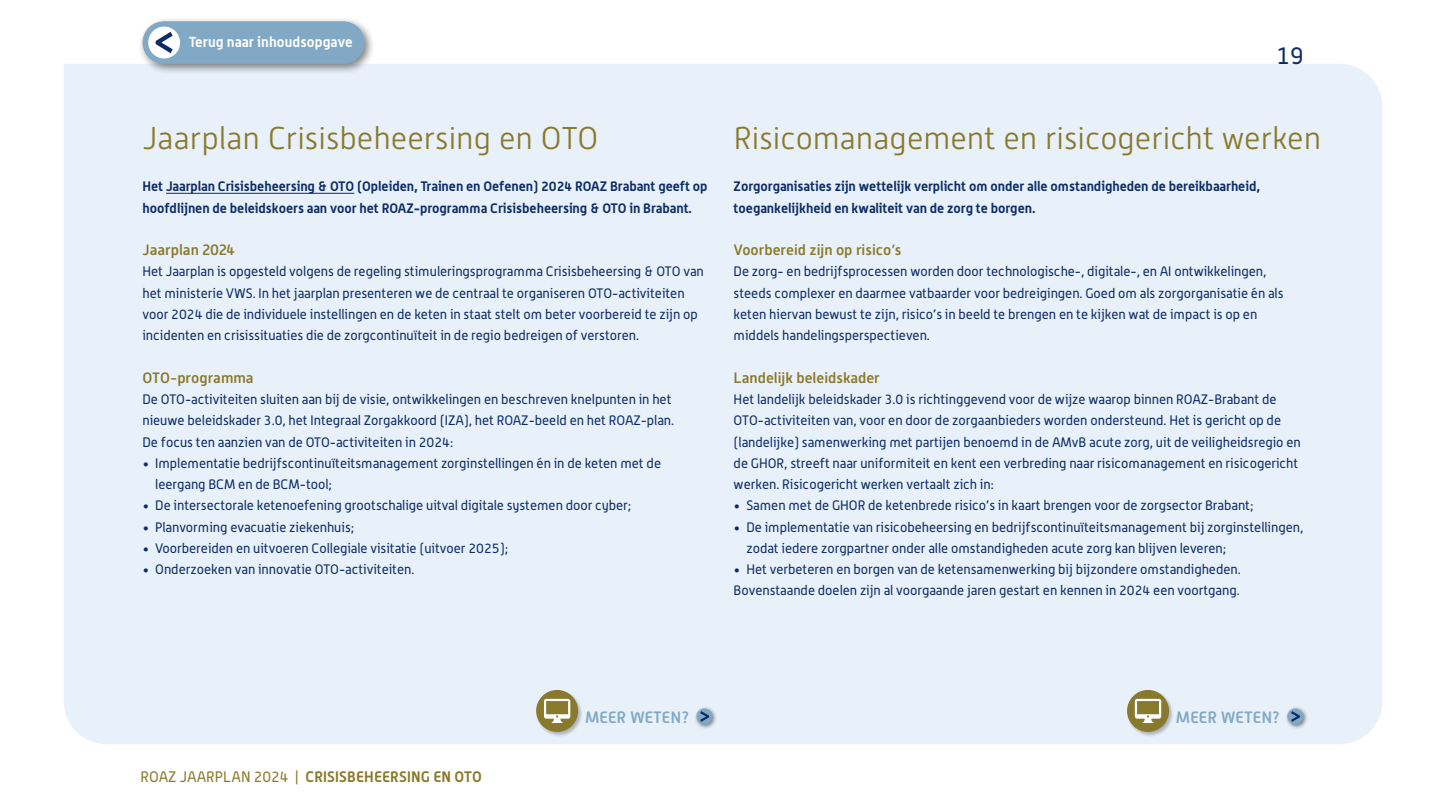
<style>
.page{position:relative;width:1446px;height:808px;background:#fff}
.page>*{position:absolute;margin:0;border:0;box-sizing:border-box;transform-origin:0 0}
.Kop_light_32pt{font:300 31.5px "Alwyn New";color:#89792c}
.Kop_light_32pt-2{font:24px "Alwyn";color:#0c2c65}
.Meer_weten{font:500 16.5px "Alwyn New";color:#81a9c5}
.Tussenkopje_10_pt{font:500 15px "Alwyn New";color:#89792c}
.intro{font:700 15px "Alwyn";letter-spacing:.015em;color:#89792c}
.inhoudsopgave{font:700 14.25px "Alwyn";letter-spacing:.01em;color:#fff}
.Bodytekst_9_pt{font:13.5px/21.3px "Alwyn";color:#0c2c65}
.Bodytekst_9_pt-2{font:700 13.5px/21.3px "Alwyn";color:#0c2c65}
.s1{font-weight:400}
</style>
<div class="page">
<div style="left:64px;top:64px;width:1318px;height:680px;background:#e8f0f9"></div>
<div style="left:1126px;top:689px;width:48px;height:48px;background:#000;opacity:.25"></div>
<div style="left:1127px;top:690px;width:42px;height:42px;background:#89792c;border-radius:50%"></div>
<svg style="left:1135px;top:699px;width:26px;height:24px"></svg>
<div style="left:1284px;top:706px;width:25px;height:24px;background:#000;opacity:.5"></div>
<div style="left:1287px;top:708px;width:16px;height:16px;background:#81a9c5;border-radius:50%"></div>
<svg style="left:1291px;top:711px;width:9px;height:11px"></svg>
<div style="left:138px;top:16px;width:237px;height:59px;background:#000;opacity:.5"></div>
<div style="left:164px;top:21px;width:179px;height:43px;background:#81a9c5"></div>
<div style="left:148px;top:27px;width:32px;height:31px;background:#fff;border-radius:50%"></div>
<svg style="left:156px;top:32px;width:17px;height:21px"></svg>
<hr style="left:166px;top:193px;width:188px;height:1px;background:#0c2c65">
<div style="left:535px;top:689px;width:48px;height:48px;background:#000;opacity:.25"></div>
<div style="left:536px;top:690px;width:42px;height:42px;background:#89792c;border-radius:50%"></div>
<svg style="left:544px;top:699px;width:26px;height:24px"></svg>
<div style="left:694px;top:706px;width:24px;height:24px;background:#000;opacity:.5"></div>
<svg style="left:696px;top:708px;width:16px;height:16px"></svg>
<svg style="left:700px;top:711px;width:9px;height:11px"></svg>
<p class="inhoudsopgave" style="left:189px;top:33px;width:166px">Terug naar inhoudsopgave</p>
<p class="Kop_light_32pt" style="left:142px;top:121px;width:457px">Jaarplan Crisisbeheersing en OTO</p>
<p class="Bodytekst_9_pt-2" style="left:142px;top:176px;width:566px">Het Jaarplan Crisisbeheersing &amp; OTO (Opleiden, Trainen en Oefenen) 2024 ROAZ Brabant geeft op hoofdlijnen de beleidskoers aan voor het ROAZ-programma Crisisbeheersing &amp; OTO in Brabant.</p>
<p class="Tussenkopje_10_pt" style="left:142px;top:241px;width:94px">Jaarplan 2024</p>
<p class="Bodytekst_9_pt" style="left:142px;top:261px;width:563px">Het Jaarplan is opgesteld volgens de regeling stimuleringsprogramma Crisisbeheersing &amp; OTO van het ministerie VWS. In het jaarplan presenteren we de centraal te organiseren OTO-activiteiten voor 2024 die de individuele instellingen en de keten in staat stelt om beter voorbereid te zijn op incidenten en crisissituaties die de zorgcontinuïteit in de regio bedreigen of verstoren.</p>
<p class="Tussenkopje_10_pt" style="left:142px;top:369px;width:113px">OTO-programma</p>
<p class="Bodytekst_9_pt" style="left:142px;top:388px;width:533px">De OTO-activiteiten sluiten aan bij de visie, ontwikkelingen en beschreven knelpunten in het nieuwe beleidskader 3.0, het Integraal Zorgakkoord (IZA), het ROAZ-beeld en het ROAZ-plan.</p>
<p class="Bodytekst_9_pt" style="left:142px;top:431px;width:312px">De focus ten aanzien van de OTO-activiteiten in 2024:</p>
<p class="Bodytekst_9_pt" style="left:155px;top:452px;width:507px;text-indent:-13px">• Implementatie bedrijfscontinuïteitsmanagement zorginstellingen én in de keten met de leergang BCM en de BCM-tool;</p>
<p class="Bodytekst_9_pt" style="left:142px;top:495px;width:490px">• De intersectorale ketenoefening grootschalige uitval digitale systemen door cyber;</p>
<p class="Bodytekst_9_pt" style="left:142px;top:516px;width:213px">• Planvorming evacuatie ziekenhuis;</p>
<p class="Bodytekst_9_pt" style="left:142px;top:537px;width:367px">• Voorbereiden en uitvoeren Collegiale visitatie (uitvoer 2025);</p>
<p class="Bodytekst_9_pt" style="left:142px;top:558px;width:273px">• Onderzoeken van innovatie OTO-activiteiten.</p>
<p class="Kop_light_32pt-2" style="left:1276px;top:41px;width:29px">19</p>
<p class="Kop_light_32pt" style="left:733px;top:121px;width:589px">Risicomanagement en risicogericht werken</p>
<p class="Bodytekst_9_pt-2" style="left:733px;top:176px;width:528px">Zorgorganisaties zijn wettelijk verplicht om onder alle omstandigheden de bereikbaarheid, toegankelijkheid en kwaliteit van de zorg te borgen.</p>
<p class="Tussenkopje_10_pt" style="left:733px;top:241px;width:169px">Voorbereid zijn op risico’s</p>
<p class="Bodytekst_9_pt" style="left:733px;top:261px;width:551px">De zorg- en bedrijfsprocessen worden door technologische-, digitale-, en AI ontwikkelingen, steeds complexer en daarmee vatbaarder voor bedreigingen. Goed om als zorgorganisatie én als keten hiervan bewust te zijn, risico’s in beeld te brengen en te kijken wat de impact is op en middels handelingsperspectieven.</p>
<p class="Tussenkopje_10_pt" style="left:733px;top:369px;width:148px">Landelijk beleidskader</p>
<p class="Bodytekst_9_pt" style="left:733px;top:388px;width:569px">Het landelijk beleidskader 3.0 is richtinggevend voor de wijze waarop binnen ROAZ-Brabant de OTO-activiteiten van, voor en door de zorgaanbieders worden ondersteund. Het is gericht op de (landelijke) samenwerking met partijen benoemd in de AMvB acute zorg, uit de veiligheidsregio en de GHOR, streeft naar uniformiteit en kent een verbreding naar risicomanagement en risicogericht werken. Risicogericht werken vertaalt zich in:</p>
<p class="Bodytekst_9_pt" style="left:733px;top:495px;width:521px">• Samen met de GHOR de ketenbrede risico’s in kaart brengen voor de zorgsector Brabant;</p>
<p class="Bodytekst_9_pt" style="left:746px;top:516px;width:558px;text-indent:-13px">• De implementatie van risicobeheersing en bedrijfscontinuïteitsmanagement bij zorginstellingen, zodat iedere zorgpartner onder alle omstandigheden acute zorg kan blijven leveren;</p>
<p class="Bodytekst_9_pt" style="left:733px;top:558px;width:509px">• Het verbeteren en borgen van de ketensamenwerking bij bijzondere omstandigheden.</p>
<p class="Bodytekst_9_pt" style="left:733px;top:580px;width:507px">Bovenstaande doelen zijn al voorgaande jaren gestart en kennen in 2024 een voortgang.</p>
<p class="intro" style="left:140px;top:767px;width:343px"><span class="s1">ROAZ JAARPLAN 2024 |</span> CRISISBEHEERSING EN OTO</p>
<p class="Meer_weten" style="left:585px;top:708px;width:106px">MEER WETEN?</p>
<p class="Meer_weten" style="left:1176px;top:708px;width:106px">MEER WETEN?</p>
</div>
